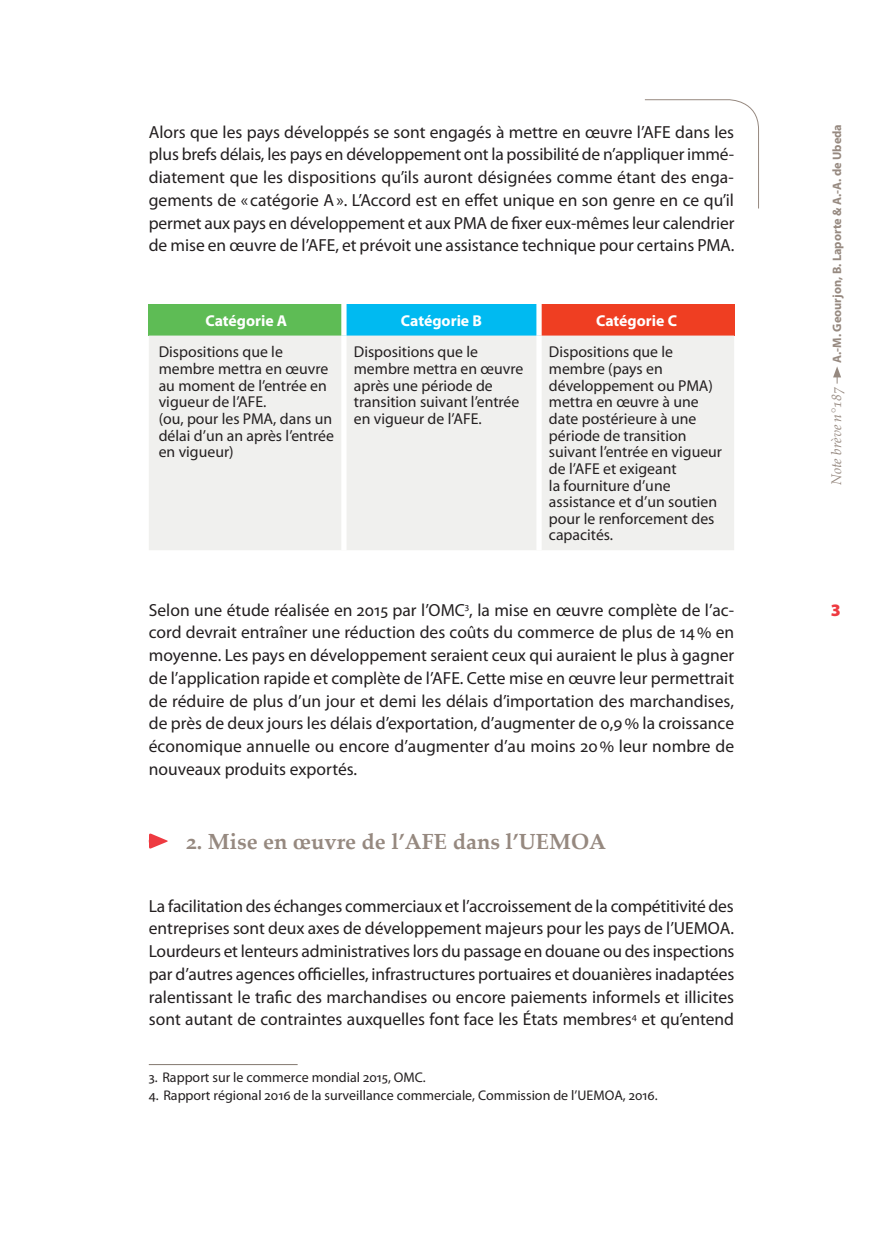
<style>
.page{position:relative;width:883px;height:1256px;background:#fff}
.page>*{position:absolute;margin:0;border:0;box-sizing:border-box;transform-origin:0 0}
.t1{font:700 21.88px "Palatino Linotype";color:#968980}
.t2{font:17.5px/22.8px "Myriad Pro";color:#231f20;text-align:justify}
.t3{font:900 17.5px "Myriad Pro";color:#ee3a41}
.t4{font:15.75px/16.6px "Myriad Pro";color:#231f20}
.t5{font:700 15.75px "Myriad Pro";color:#fff}
.t6{font:14px "Myriad Pro";color:#231f20}
.t7{font:italic 14px "Palatino Linotype";color:#968980}
.t8{font:700 12.25px "Myriad Pro";color:#968980}
</style>
<div class="page">
<div style="left:149px;top:304px;width:195px;height:31px;background:#5ebc55"></div>
<div style="left:344px;top:304px;width:195px;height:31px;background:#00baf1"></div>
<div style="left:539px;top:304px;width:195px;height:31px;background:#ef3e22"></div>
<div style="left:149px;top:335px;width:585px;height:215px;background:#f0f0ee"></div>
<div style="left:341px;top:304px;width:6px;height:31px;background:#fff"></div>
<div style="left:536px;top:304px;width:6px;height:31px;background:#fff"></div>
<div style="left:341px;top:335px;width:6px;height:215px;background:#fff"></div>
<div style="left:536px;top:335px;width:6px;height:215px;background:#fff"></div>
<svg style="left:149px;top:833px;width:19px;height:15px"></svg>
<hr style="left:149px;top:1063px;width:149px;height:1px;background:#83786f">
<svg style="left:833px;top:366px;width:8px;height:17px"></svg>
<svg style="left:644px;top:99px;width:115px;height:110px"></svg>
<p class="t2" style="left:149px;top:120px;width:587px">Alors que les pays développés se sont engagés à mettre en œuvre l’AFE dans les plus brefs délais, les pays en développement ont la possibilité de n’appliquer immé&shy;diatement que les dispositions qu’ils auront désignées comme étant des enga&shy;gements de « catégorie A». L’Accord est en effet unique en son genre en ce qu’il permet aux pays en développement et aux PMA de fixer eux-mêmes leur calendrier de mise en œuvre de l’AFE, et prévoit une assistance technique pour certains PMA.</p>
<p class="t5" style="left:205px;top:310px;width:83px">Catégorie A</p>
<p class="t5" style="left:401px;top:310px;width:83px">Catégorie B</p>
<p class="t5" style="left:596px;top:310px;width:82px">Catégorie C</p>
<p class="t4" style="left:159px;top:343px;width:177px">Dispositions que le membre mettra en œuvre au moment de l’entrée en vigueur de l’AFE.<br>(ou, pour les PMA, dans un délai d’un an après l’entrée en vigueur)</p>
<p class="t4" style="left:354px;top:343px;width:171px">Dispositions que le membre mettra en œuvre après une période de transition suivant l’entrée en vigueur de l’AFE.</p>
<p class="t4" style="left:549px;top:343px;width:175px">Dispositions que le membre (pays en développement ou PMA) mettra en œuvre à une date postérieure à une période de transition suivant l’entrée en vigueur de l’AFE et exigeant<br>la fourniture d’une assistance et d’un soutien pour le renforcement des capacités.</p>
<p class="t2" style="left:149px;top:598px;width:587px">Selon une étude réalisée en 2015 par l’OMC<sup>3</sup>, la mise en œuvre complète de l’ac&shy;cord devrait entraîner une réduction des coûts du commerce de plus de 14% en moyenne. Les pays en développement seraient ceux qui auraient le plus à gagner de l’application rapide et complète de l’AFE. Cette mise en œuvre leur permettrait de réduire de plus d’un jour et demi les délais d’importation des marchandises, de près de deux jours les délais d’exportation, d’augmenter de 0,9% la croissance économique annuelle ou encore d’augmenter d’au moins 20% leur nombre de nouveaux produits exportés.</p>
<p class="t1" style="left:186px;top:825px;width:422px">2. Mise en œuvre de l’AFE dans l’UEMOA</p>
<p class="t2" style="left:149px;top:893px;width:587px">La facilitation des échanges commerciaux et l’accroissement de la compétitivité des entreprises sont deux axes de développement majeurs pour les pays de l’UEMOA.<br>Lourdeurs et lenteurs administratives lors du passage en douane ou des inspections par d’autres agences officielles, infrastructures portuaires et douanières inadaptées ralentissant le trafic des marchandises ou encore paiements informels et illicites sont autant de contraintes auxquelles font face les États membres<sup>4</sup> et qu’entend</p>
<p class="t6" style="left:149px;top:1068px;width:278px">3. Rapport sur le commerce mondial 2015, OMC.</p>
<p class="t6" style="left:149px;top:1085px;width:510px">4. Rapport régional 2016 de la surveillance commerciale, Commission de l’UEMOA, 2016.</p>
<p class="t8" style="left:829px;top:363px;width:240px;rotate:-90deg">A.-M. Geourjon, B. Laporte &amp; A.-A. de Ubeda</p>
<p class="t7" style="left:826px;top:485px;width:100px;rotate:-90deg">Note brève n°187</p>
<p class="t3" style="left:831px;top:598px;width:12px">3</p>
</div>
